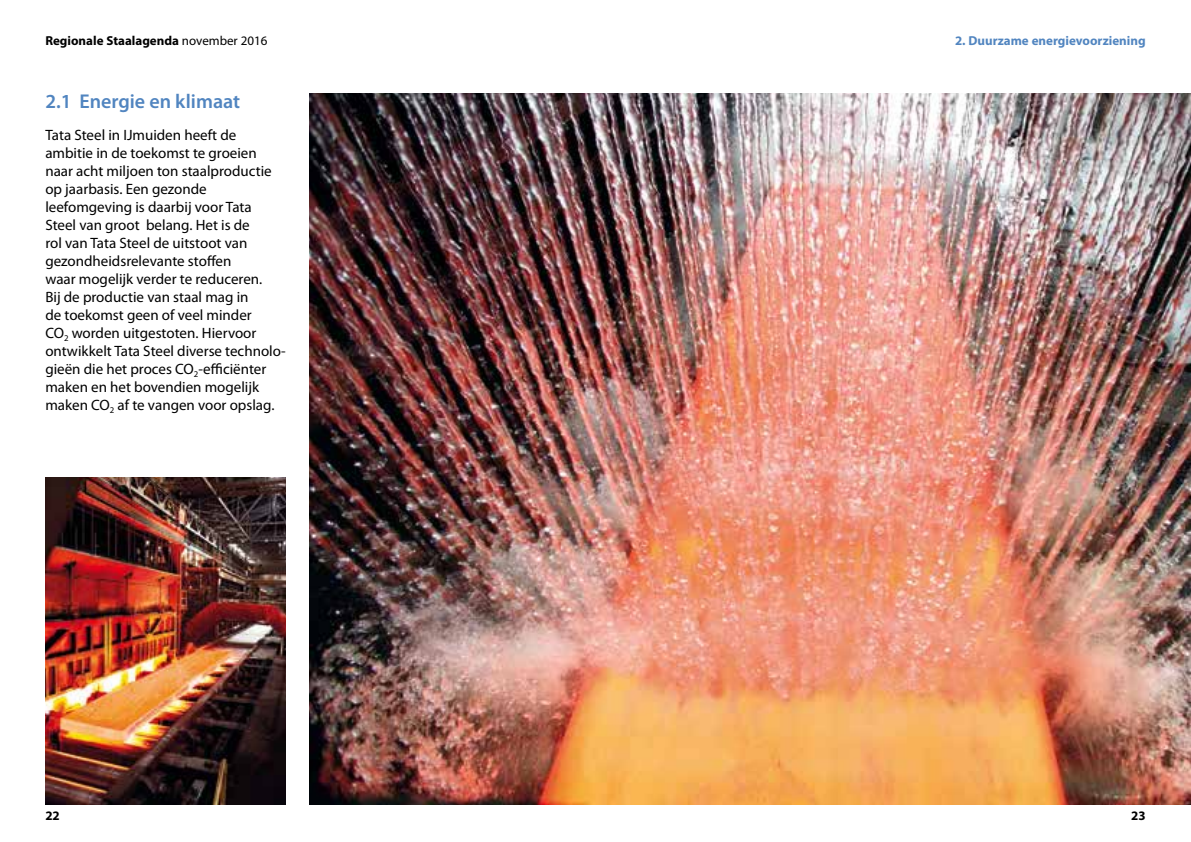
<style>
.page{position:relative;width:1191px;height:842px;background:#fff}
.page>*{position:absolute;margin:0;border:0;box-sizing:border-box;transform-origin:0 0}
.t1{font:600 20px "Myriad Pro";color:#5185c0}
.t2{font:15px/18px "Myriad Pro";color:#000}
.t3{font:700 13px "Myriad Pro";color:#000}
.t4{font:700 13px "Myriad Pro";color:#5185c0}
.s1{font-weight:400}
</style>
<div class="page">
<img style="left:310px;top:93px;width:881px;height:711px">
<img style="left:45px;top:477px;width:241px;height:327px">
<p class="t3" style="left:45px;top:32px;width:224px">Regionale Staalagenda <span class="s1">november 2016</span></p>
<h1 class="t1" style="left:45px;top:89px;width:196px">2.1 Energie en klimaat</h1>
<p class="t2" style="left:45px;top:126px;width:242px">Tata Steel in IJmuiden heeft de ambitie in de toekomst te groeien naar acht miljoen ton staalproductie op jaarbasis. Een gezonde leefomgeving is daarbij voor Tata Steel van groot belang. Het is de<br>rol van Tata Steel de uitstoot van gezondheidsrelevante stoffen<br>waar mogelijk verder te reduceren.<br>Bij de productie van staal mag in<br>de toekomst geen of veel minder<br>CO<sub>2</sub> worden uitgestoten. Hiervoor ontwikkelt Tata Steel diverse technolo&shy;gieën die het proces CO<sub>2</sub>-efficiënter maken en het bovendien mogelijk maken CO<sub>2</sub> af te vangen voor opslag.</p>
<p class="t4" style="left:955px;top:32px;width:192px">2. Duurzame energievoorziening</p>
<p class="t3" style="left:45px;top:807px;width:16px">22</p>
<p class="t3" style="left:1131px;top:807px;width:16px">23</p>
</div>
